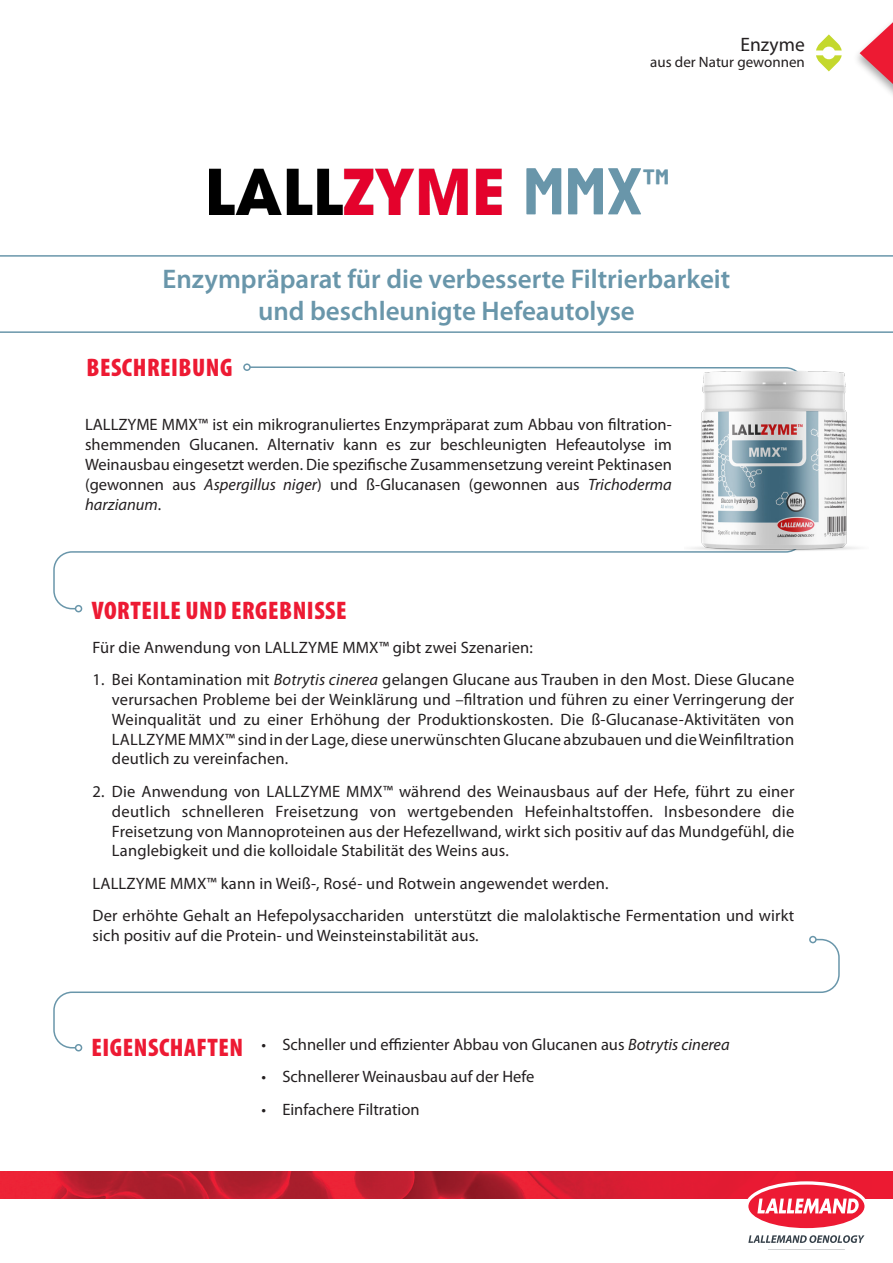
<style>
.page{position:relative;width:893px;height:1263px;background:#fff}
.page>*{position:absolute;margin:0;border:0;box-sizing:border-box;transform-origin:0 0}
.t1{font:700 semi-condensed 66px "Barlow";color:#6996aa}
.t2{font:600 27px/31.5px "Myriad Pro";color:#6996aa;text-align:center}
.t3{font:900 condensed 25.5px "Myriad Pro";letter-spacing:.02em;color:#ed1a33}
.t4{font:19.5px "Myriad Pro";color:#231f20}
.t5{font:16.5px/19.8px "Myriad Pro";letter-spacing:.01em;color:#231f20;text-align:justify}
.t6{font:15px "Myriad Pro";color:#231f20}
.s1{font-style:italic}
.s2{font-weight:900;font-stretch:condensed;font-size:25.5px;color:#ed1a33}
</style>
<div class="page">
<svg style="left:860px;top:22px;width:33px;height:73px"></svg>
<svg style="left:816px;top:34px;width:26px;height:37px"></svg>
<img style="left:0;top:1171px;width:893px;height:27px">
<svg style="left:745px;top:1181px;width:123px;height:62px"></svg>
<svg style="left:0;top:255px;width:893px;height:78px"></svg>
<img style="left:209px;top:168px;width:293px;height:47px">
<svg style="left:53px;top:366px;width:632px;height:244px"></svg>
<div style="left:75px;top:605px;width:7px;height:7px;border:2px solid #6996aa;border-radius:50%"></div>
<div style="left:243px;top:363px;width:8px;height:8px;border:2px solid #6996aa;border-radius:50%"></div>
<img style="left:685px;top:367px;width:173px;height:186px">
<svg style="left:53px;top:938px;width:787px;height:111px"></svg>
<div style="left:75px;top:1044px;width:7px;height:7px;border:2px solid #6996aa;border-radius:50%"></div>
<div style="left:809px;top:936px;width:8px;height:7px;border:2px solid #6996aa;border-radius:50%"></div>
<p class="t4" style="left:740px;top:32px;width:66px">Enzyme</p>
<p class="t6" style="left:650px;top:53px;width:156px">aus der Natur gewonnen</p>
<h1 class="t1" style="left:523px;top:143px;width:148px">MMX<sup>™</sup></h1>
<h2 class="t2" style="left:163px;top:263px;width:569px">Enzympräparat für die verbesserte Filtrierbarkeit und beschleunigte Hefeautolyse</h2>
<h3 class="t3" style="left:86px;top:351px;width:148px">BESCHREIBUNG</h3>
<p class="t5" style="left:85px;top:415px;width:588px">LALLZYME MMX™ ist ein mikrogranuliertes Enzympräparat zum Abbau von filtration&shy;shemmenden Glucanen. Alternativ kann es zur beschleunigten Hefeautolyse im Weinausbau eingesetzt werden. Die spezifische Zusammensetzung vereint Pektinasen (gewonnen aus <span class="s1">Aspergillus niger</span>) und ß-Glucanasen (gewonnen aus <span class="s1">Trichoderma harzianum</span>.</p>
<h3 class="t3" style="left:92px;top:594px;width:257px">VORTEILE UND ERGEBNISSE</h3>
<p class="t5" style="left:92px;top:637px;width:442px">Für die Anwendung von LALLZYME MMX™ gibt zwei Szenarien:</p>
<p class="t5" style="left:112px;top:669px;width:684px;text-indent:-20px">1. Bei Kontamination mit <span class="s1">Botrytis cinerea</span> gelangen Glucane aus Trauben in den Most. Diese Glucane verursachen Probleme bei der Weinklärung und –filtration und führen zu einer Verringerung der Weinqualität und zu einer Erhöhung der Produktionskosten. Die ß-Glucanase-Aktivitäten von LALLZYME MMX™ sind in der Lage, diese unerwünschten Glucane abzubauen und die Weinfiltration deutlich zu vereinfachen.</p>
<p class="t5" style="left:112px;top:781px;width:684px;text-indent:-20px">2. Die Anwendung von LALLZYME MMX™ während des Weinausbaus auf der Hefe, führt zu einer deutlich schnelleren Freisetzung von wertgebenden Hefeinhaltstoffen. Insbesondere die Freisetzung von Mannoproteinen aus der Hefezellwand, wirkt sich positiv auf das Mundgefühl, die Langlebigkeit und die kolloidale Stabilität des Weins aus.</p>
<p class="t5" style="left:92px;top:867px;width:703px;line-height:32.5px">LALLZYME MMX™ kann in Weiß-, Rosé- und Rotwein angewendet werden.<br>Der erhöhte Gehalt an Hefepolysacchariden unterstützt die malolaktische Fermentation und wirkt</p>
<p class="t5" style="left:92px;top:925px;width:388px">sich positiv auf die Protein- und Weinsteinstabilität aus.</p>
<p class="t5" style="left:92px;top:1034px;width:640px"><span class="s2">EIGENSCHAFTEN</span> • Schneller und effizienter Abbau von Glucanen aus <span class="s1">Botrytis cinerea</span></p>
<p class="t5" style="left:261px;top:1066px;width:274px">• Schnellerer Weinausbau auf der Hefe</p>
<p class="t5" style="left:261px;top:1099px;width:160px">• Einfachere Filtration</p>
</div>
